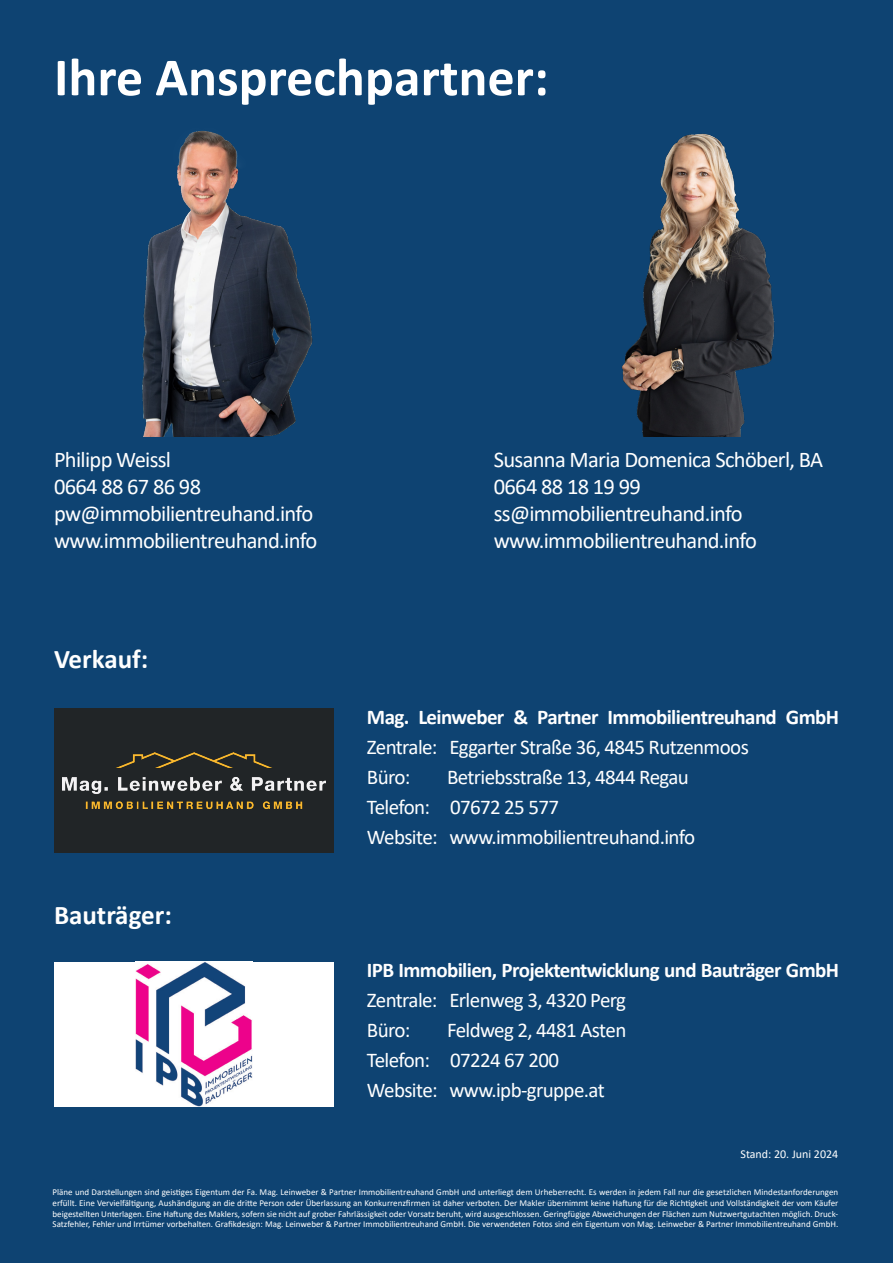
<style>
.page{position:relative;width:893px;height:1263px;background:#0e4372}
.page>*{position:absolute;margin:0;border:0;box-sizing:border-box;transform-origin:0 0}
.t1{font:700 54px "Calibri";color:#fff}
.Musterseite_-_Fortlaufende_Kopfzeile{font:700 27px "Calibri";color:#fff}
.Musterseite_-_Fortlaufende_Kopfzeile-2{font:22.5px/27px "Calibri";letter-spacing:-.03em;color:#fff}
.Musterseite_-_Fortlaufende_Kopfzeile-3{font:21px/30px "Calibri";letter-spacing:-.03em;color:#fff}
.Musterseite_-_Fortlaufende_Kopfzeile-4{font:700 21px "Calibri";letter-spacing:-.03em;color:#fff}
.t2{font:12px "Calibri";color:#fff}
.t3{font:9px/10.8px "Calibri";color:#fff;text-align:justify}
</style>
<div class="page">
<img style="left:142px;top:131px;width:171px;height:305px">
<div style="left:54px;top:708px;width:280px;height:145px;background:#212527"></div>
<img style="left:62px;top:753px;width:264px;height:55px">
<img style="left:622px;top:133px;width:153px;height:303px">
<div style="left:54px;top:962px;width:280px;height:144px;background:#fff"></div>
<img style="left:135px;top:962px;width:118px;height:144px">
<p class="t1" style="left:54px;top:39px;width:496px">Ihre Ansprechpartner:</p>
<p class="Musterseite_-_Fortlaufende_Kopfzeile-2" style="left:54px;top:445px;width:119px">Philipp Weissl</p>
<p class="Musterseite_-_Fortlaufende_Kopfzeile-2" style="left:54px;top:472px;width:265px">0664 88 67 86 98 pw@immobilientreuhand.info www.immobilientreuhand.info</p>
<p class="Musterseite_-_Fortlaufende_Kopfzeile" style="left:54px;top:640px;width:96px">Verkauf:</p>
<p class="Musterseite_-_Fortlaufende_Kopfzeile" style="left:54px;top:896px;width:119px">Bauträger:</p>
<p class="Musterseite_-_Fortlaufende_Kopfzeile-2" style="left:494px;top:445px;width:331px">Susanna Maria Domenica Schöberl, BA</p>
<p class="Musterseite_-_Fortlaufende_Kopfzeile-2" style="left:494px;top:472px;width:265px">0664 88 18 19 99 ss@immobilientreuhand.info www.immobilientreuhand.info</p>
<p class="Musterseite_-_Fortlaufende_Kopfzeile-4" style="left:367px;top:702px;width:474px">Mag. Leinweber &amp; Partner Immobilientreuhand GmbH</p>
<p class="Musterseite_-_Fortlaufende_Kopfzeile-3" style="left:367px;top:732px;width:383px">Zentrale: Eggarter Straße 36, 4845 Rutzenmoos</p>
<p class="Musterseite_-_Fortlaufende_Kopfzeile-3" style="left:367px;top:762px;width:45px">Büro:</p>
<p class="Musterseite_-_Fortlaufende_Kopfzeile-3" style="left:447px;top:762px;width:243px">Betriebsstraße 13, 4844 Regau</p>
<p class="Musterseite_-_Fortlaufende_Kopfzeile-3" style="left:367px;top:792px;width:194px">Telefon: 07672 25 577</p>
<p class="Musterseite_-_Fortlaufende_Kopfzeile-3" style="left:367px;top:822px;width:330px">Website: www.immobilientreuhand.info</p>
<p class="Musterseite_-_Fortlaufende_Kopfzeile-4" style="left:367px;top:955px;width:474px">IPB Immobilien, Projektentwicklung und Bauträger GmbH</p>
<p class="Musterseite_-_Fortlaufende_Kopfzeile-3" style="left:367px;top:984px;width:261px">Zentrale: Erlenweg 3, 4320 Perg<br>Büro:</p>
<p class="Musterseite_-_Fortlaufende_Kopfzeile-3" style="left:447px;top:1014px;width:181px">Feldweg 2, 4481 Asten</p>
<p class="Musterseite_-_Fortlaufende_Kopfzeile-3" style="left:367px;top:1044px;width:194px">Telefon: 07224 67 200</p>
<p class="Musterseite_-_Fortlaufende_Kopfzeile-3" style="left:367px;top:1074px;width:239px">Website: www.ipb-gruppe.at</p>
<p class="t2" style="left:740px;top:1146px;width:99px">Stand: 20. Juni 2024</p>
<p class="t3" style="left:53px;top:1186px;width:787px">Pläne und Darstellungen sind geistiges Eigentum der Fa. Mag. Leinweber &amp; Partner Immobilientreuhand GmbH und unterliegt dem Urheberrecht. Es werden in jedem Fall nur die gesetzlichen Mindestanforderungen erfüllt. Eine Vervielfältigung, Aushändigung an die dritte Person oder Überlassung an Konkurrenzfirmen ist daher verboten. Der Makler übernimmt keine Haftung für die Richtigkeit und Vollständigkeit der vom Käufer beigestellten Unterlagen. Eine Haftung des Maklers, sofern sie nicht auf grober Fahrlässigkeit oder Vorsatz beruht, wird ausgeschlossen. Geringfügige Abweichungen der Flächen zum Nutzwertgutachten möglich. Druck-Satzfehler, Fehler und Irrtümer vorbehalten. Grafikdesign: Mag. Leinweber &amp; Partner Immobilientreuhand GmbH. Die verwendeten Fotos sind ein Eigentum von Mag. Leinweber &amp; Partner Immobilientreuhand GmbH.</p>
</div>
